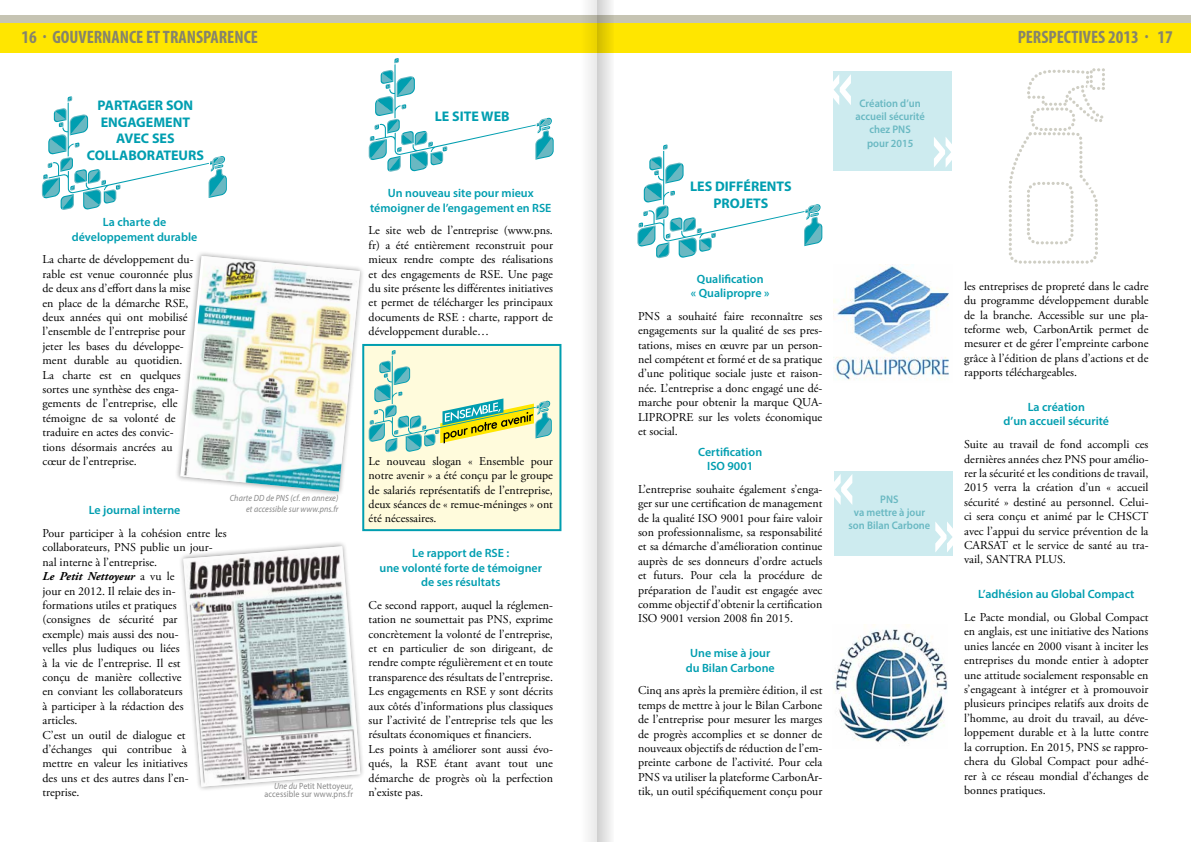
<style>
.page{position:relative;width:1191px;height:842px;background:#fff}
.page>*{position:absolute;margin:0;border:0;box-sizing:border-box;transform-origin:0 0}
.t1{font:700 condensed 18px "Myriad Pro";color:#86846b}
.t2{font:700 14px/16.8px "Myriad Pro";color:#009eb0;text-align:center}
.t3{font:12px/14.4px "Adobe Garamond Pro";color:#000;text-align:justify}
.t4{font:600 12px/14.4px "Myriad Pro";color:#009eb0;text-align:center}
.t5{font:600 11px/13.2px "Myriad Pro";color:#69b8c2;text-align:center;scale:.95 1}
.t6{font:italic 9px/10.8px "Myriad Pro";letter-spacing:.01em;color:#878787;text-align:right;scale:.9 1}
.t7{font:9px/8px "Myriad Pro";letter-spacing:.01em;color:#878787;text-align:right;scale:.9 1}
.s1{font-weight:700;font-style:italic}
.s2{font-style:italic}
</style>
<div class="page">
<div style="left:362px;top:344px;width:199px;height:187px;background:#fffbdc;border:2px solid #009eb0"></div>
<div style="left:178px;top:541px;width:187px;height:251px;background:#000;opacity:.39"></div>
<img style="left:183px;top:546px;width:177px;height:241px">
<div style="left:175px;top:251px;width:190px;height:246px;background:#000;opacity:.39"></div>
<img style="left:183px;top:256px;width:177px;height:235px">
<div style="left:834px;top:471px;width:118px;height:84px;background:#cdebef"></div>
<svg style="left:834px;top:474px;width:18px;height:31px"></svg>
<svg style="left:935px;top:521px;width:18px;height:31px"></svg>
<svg style="left:42px;top:96px;width:185px;height:114px"></svg>
<svg style="left:369px;top:58px;width:184px;height:114px"></svg>
<svg style="left:637px;top:145px;width:185px;height:113px"></svg>
<svg style="left:1008px;top:68px;width:97px;height:196px"></svg>
<div style="left:0;top:18px;width:1191px;height:34px;background:#ffe600"></div>
<div style="left:0;top:16px;width:1191px;height:7px;background:#c6c4b3"></div>
<svg style="left:369px;top:350px;width:183px;height:102px"></svg>
<img style="left:835px;top:625px;width:112px;height:121px">
<div style="left:580px;top:0;width:17px;height:842px;background:#f6f6f6"></div>
<svg style="left:597px;top:0;width:17px;height:842px"></svg>
<div style="left:833px;top:71px;width:118px;height:100px;background:#cdebef"></div>
<svg style="left:833px;top:74px;width:18px;height:31px"></svg>
<svg style="left:934px;top:137px;width:18px;height:31px"></svg>
<img style="left:833px;top:265px;width:116px;height:115px">
<h1 class="t1" style="left:21px;top:26px;width:238px">16 . GOUVERNANCE ET TRANSPARENCE</h1>
<h1 class="t1" style="left:1017px;top:26px;width:156px">PERSPECTIVES 2013 . 17</h1>
<p class="t2" style="left:87px;top:96px;width:119px">PARTAGER SON<br>ENGAGEMENT<br>AVEC SES<br>COLLABORATEURS</p>
<p class="t2" style="left:435px;top:107px;width:76px">LE SITE WEB</p>
<p class="t4" style="left:72px;top:215px;width:127px">La charte de développement durable</p>
<p class="t3" style="left:43px;top:253px;width:152px;text-align:left">La charte de développement du&shy;rable est venue couronnée plus de deux ans d’effort dans la mise en place de la démarche RSE, deux années qui ont mobilisé l’ensemble de l’entreprise pour jeter les bases du développe&shy;ment durable au quotidien.<br>La charte est en quelques sortes une synthèse des enga&shy;gements de l’entreprise, elle témoigne de sa volonté de traduire en actes des convic&shy;tions désormais ancrées au cœur de l’entreprise.</p>
<p class="t4" style="left:89px;top:503px;width:93px">Le journal interne</p>
<p class="t3" style="left:43px;top:526px;width:186px;text-align:left">Pour participer à la cohésion entre les collaborateurs, PNS publie un jour&shy;nal interne à l’entreprise.<br><span class="s1">Le Petit Nettoyeur</span> a vu le<br>jour en 2012. Il relaie des in&shy;formations utiles et pratiques (consignes de sécurité par<br>exemple) mais aussi des nou-<br>velles plus ludiques ou liées<br>à la vie de l’entreprise. Il est<br>conçu de manière collective<br>en conviant les collaborateurs<br>à participer à la rédaction des<br>articles.<br>C’est un outil de dialogue et d’échanges qui contribue à<br>mettre en valeur les initiatives<br>des uns et des autres dans l’en&shy;treprise.</p>
<p class="t6" style="left:230px;top:493px;width:122px">Charte DD de PNS (cf. en annexe) et accessible sur www.pns.fr</p>
<p class="t7" style="left:264px;top:782px;width:100px"><span class="s2">Une du</span> Petit Nettoyeur, accessible sur www.pns.fr</p>
<p class="t4" style="left:370px;top:186px;width:183px">Un nouveau site pour mieux témoigner de l’engagement en RSE</p>
<p class="t3" style="left:369px;top:224px;width:186px">Le site web de l’entreprise (www.pns. fr) a été entièrement reconstruit pour mieux rendre compte des réalisations et des engagements de RSE. Une page du site présente les différentes initiatives et permet de télécharger les principaux documents de RSE : charte, rapport de développement durable…</p>
<p class="t3" style="left:369px;top:454px;width:186px">Le nouveau slogan « Ensemble pour notre avenir » a été conçu par le groupe de salariés représentatifs de l’entreprise, deux séances de « remue-méninges » ont été nécessaires.</p>
<p class="t4" style="left:379px;top:546px;width:164px">Le rapport de RSE :<br>une volonté forte de témoigner de ses résultats</p>
<p class="t3" style="left:369px;top:598px;width:186px;text-align:left">Ce second rapport, auquel la réglemen&shy;tation ne soumettait pas PNS, exprime concrètement la volonté de l’entreprise, et en particulier de son dirigeant, de rendre compte régulièrement et en toute transparence des résultats de l’entreprise.<br>Les engagements en RSE y sont décrits aux côtés d’informations plus classiques sur l’activité de l’entreprise tels que les résultats économiques et financiers.<br>Les points à améliorer sont aussi évo&shy;qués, la RSE étant avant tout une démarche de progrès où la perfection n’existe pas.</p>
<p class="t2" style="left:690px;top:178px;width:103px">LES DIFFÉRENTS<br>PROJETS</p>
<p class="t4" style="left:691px;top:271px;width:80px">Qualification<br>« Qualipropre »</p>
<p class="t3" style="left:638px;top:309px;width:186px">PNS a souhaité faire reconnaître ses engagements sur la qualité de ses pres&shy;tations, mises en œuvre par un person&shy;nel compétent et formé et de sa pratique d’une politique sociale juste et raison&shy;née. L’entreprise a donc engagé une dé&shy;marche pour obtenir la marque QUA-LIPROPRE sur les volets économique et social.</p>
<p class="t4" style="left:698px;top:444px;width:65px">Certification<br>ISO 9001</p>
<p class="t3" style="left:638px;top:482px;width:186px">L’entreprise souhaite également s’enga&shy;ger sur une certification de management de la qualité ISO 9001 pour faire valoir son professionnalisme, sa responsabilité et sa démarche d’amélioration continue auprès de ses donneurs d’ordre actuels et futurs. Pour cela la procédure de préparation de l’audit est engagée avec comme objectif d’obtenir la certification ISO 9001 version 2008 fin 2015.</p>
<p class="t4" style="left:685px;top:646px;width:90px">Une mise à jour du Bilan Carbone</p>
<p class="t3" style="left:638px;top:684px;width:186px">Cinq ans après la première édition, il est temps de mettre à jour le Bilan Carbone de l’entreprise pour mesurer les marges de progrès accomplies et se donner de nouveaux objectifs de réduction de l’em&shy;preinte carbone de l’activité. Pour cela PNS va utiliser la plateforme CarbonAr&shy;tik, un outil spécifiquement conçu pour</p>
<p class="t5" style="left:855px;top:96px;width:74px">Création d’un accueil sécurité chez PNS<br>pour 2015</p>
<p class="t5" style="left:848px;top:492px;width:87px">PNS<br>va mettre à jour son Bilan Carbone</p>
<p class="t3" style="left:964px;top:279px;width:186px">les entreprises de propreté dans le cadre du programme développement durable de la branche. Accessible sur une pla&shy;teforme web, CarbonArtik permet de mesurer et de gérer l’empreinte carbone grâce à l’édition de plans d’actions et de rapports téléchargeables.</p>
<p class="t4" style="left:1003px;top:399px;width:107px">La création<br>d’un accueil sécurité</p>
<p class="t3" style="left:964px;top:438px;width:186px">Suite au travail de fond accompli ces dernières années chez PNS pour amélio&shy;rer la sécurité et les conditions de travail, 2015 verra la création d’un « accueil sécurité » destiné au personnel. Celui&shy;ci sera conçu et animé par le CHSCT avec l’appui du service prévention de la CARSAT et le service de santé au tra&shy;vail, SANTRA PLUS.</p>
<p class="t4" style="left:978px;top:587px;width:158px">L’adhésion au Global Compact</p>
<p class="t3" style="left:964px;top:610px;width:186px">Le Pacte mondial, ou Global Compact en anglais, est une initiative des Nations unies lancée en 2000 visant à inciter les entreprises du monde entier à adopter une attitude socialement responsable en s’engageant à intégrer et à promouvoir plusieurs principes relatifs aux droits de l’homme, au droit du travail, au déve&shy;loppement durable et à la lutte contre la corruption. En 2015, PNS se rappro&shy;chera du Global Compact pour adhé&shy;rer à ce réseau mondial d’échanges de bonnes pratiques.</p>
</div>
